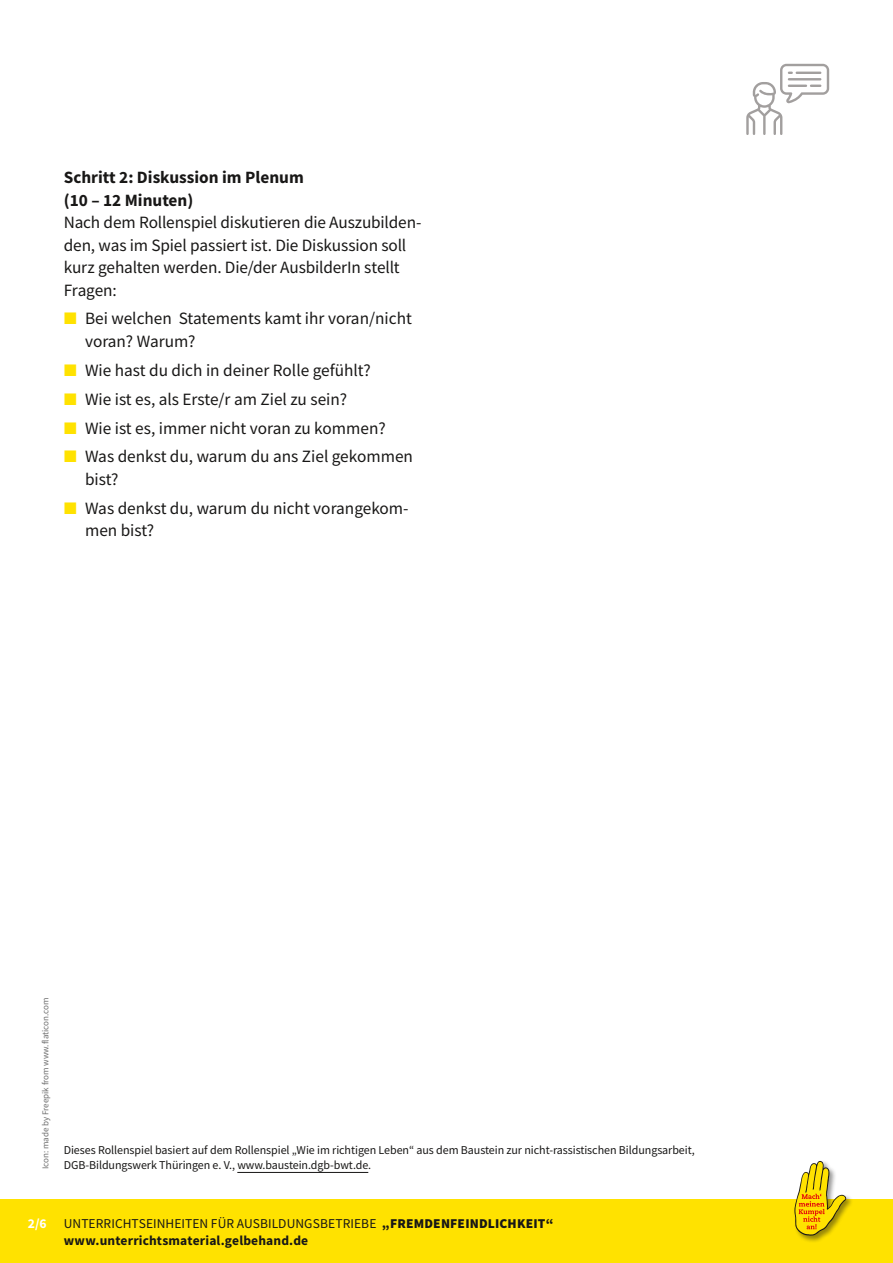
<style>
.page{position:relative;width:893px;height:1263px;background:#fff}
.page>*{position:absolute;margin:0;border:0;box-sizing:border-box;transform-origin:0 0}
.t1{font:17.25px/22.5px "Source Sans Pro";letter-spacing:-.005em;color:#181716}
.t2{font:700 17.25px/22.5px "Source Sans Pro";color:#181716}
.t3{font:13.5px/16.2px "Source Sans Pro";letter-spacing:.005em;color:#181716}
.t4{font:700 13.5px "Source Sans Pro";color:#fff}
.t5{font:12px/15px "Source Sans Pro";letter-spacing:-.005em;color:#181716}
.t6{font:9px "Source Sans Pro";color:#6e6e6e}
.s1{font-weight:900}
.s2{font-weight:700}
</style>
<div class="page">
<div style="left:0;top:1199px;width:893px;height:64px;background:#ffe200"></div>
<div style="left:793px;top:1160px;width:61px;height:83px;background:#181716;opacity:.45"></div>
<svg style="left:794px;top:1161px;width:52px;height:75px"></svg>
<svg style="left:746px;top:64px;width:83px;height:71px"></svg>
<hr style="left:237px;top:1172px;width:131px;height:1px;background:#181716">
<p class="t2" style="left:64px;top:166px;width:241px">Schritt 2: Diskussion im Plenum (10 – 12 Minuten)</p>
<p class="t1" style="left:64px;top:211px;width:359px">Nach dem Rollenspiel diskutieren die Auszubilden&shy;den, was im Spiel passiert ist. Die Diskussion soll kurz gehalten werden. Die/der AusbilderIn stellt Fragen:</p>
<p class="t1" style="left:85px;top:307px;width:328px">Bei welchen Statements kamt ihr voran/nicht voran? Warum?</p>
<p class="t1" style="left:85px;top:355px;width:329px;line-height:29px">Wie hast du dich in deiner Rolle gefühlt?<br>Wie ist es, als Erste/r am Ziel zu sein?<br>Wie ist es, immer nicht voran zu kommen?<br>Was denkst du, warum du ans Ziel gekommen</p>
<p class="t1" style="left:85px;top:465px;width:325px;line-height:29px">bist?<br>Was denkst du, warum du nicht vorangekom-</p>
<p class="t1" style="left:85px;top:519px;width:71px">men bist?</p>
<p class="t6" style="left:40px;top:1169px;width:173px;rotate:-90deg">Icon: made by Freepik from www.flaticon.com</p>
<p class="t5" style="left:64px;top:1143px;width:632px">Dieses Rollenspiel basiert auf dem Rollenspiel „Wie im richtigen Leben“ aus dem Baustein zur nicht-rassistischen Bildungsarbeit,<br>DGB-Bildungswerk Thüringen e. V., www.baustein.dgb-bwt.de.</p>
<p class="t4" style="left:28px;top:1215px;width:20px">2/6</p>
<p class="t3" style="left:64px;top:1216px;width:491px">UNTERRICHTSEINHEITEN FÜR AUSBILDUNGSBETRIEBE <span class="s1">„FREMDENFEINDLICHKEIT“ </span><span class="s2">www.unterrichtsmaterial.gelbehand.de</span></p>
</div>
